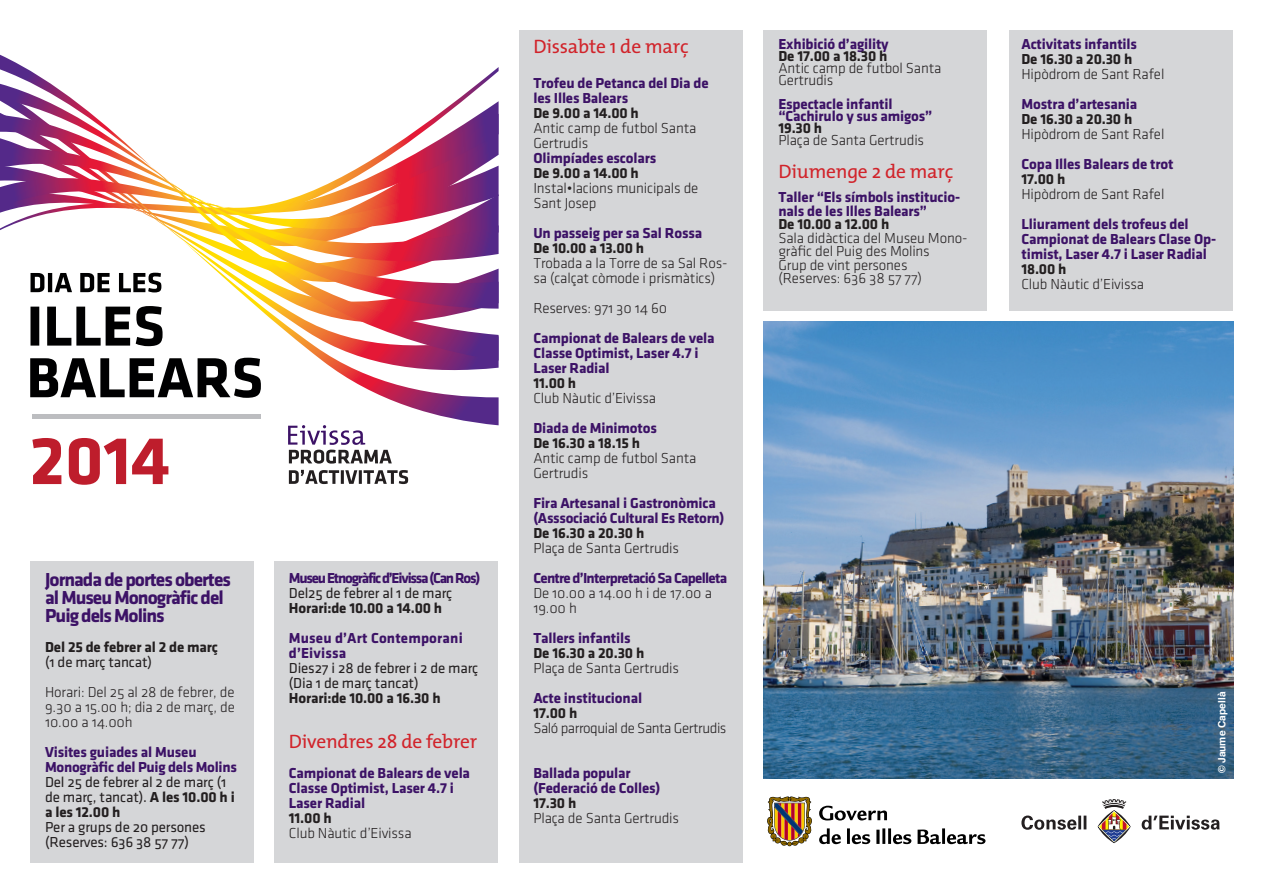
<style>
.page{position:relative;width:1263px;height:893px;background:#fff}
.page>*{position:absolute;margin:0;border:0;box-sizing:border-box;transform-origin:0 0}
.t1{font:700 19.5px/18px "Klavika";letter-spacing:-.05em;color:#3c1266}
.t2{font:19.5px "T Mix";letter-spacing:-.01em;color:#d1232a}
.t3{font:700 15px/15px "Klavika";letter-spacing:-.01em;color:#3c1266}
.t4{font:15px/15px "Klavika Light OSF";letter-spacing:-.01em;color:#231f20}
.t5{font:700 15px "Klavika";letter-spacing:-.01em;color:#231f20}
.t6{font:15px/15px "Klavika Regular OSF";letter-spacing:-.01em;color:#231f20}
.t7{font:700 15px "Klavika";letter-spacing:-.08em;color:#3c1266}
.t8{font:700 15px "Klavika";letter-spacing:-.05em;color:#3c1266}
.t9{font:700 15px/15px "Klavika";letter-spacing:.01em;color:#3c1266}
.t10{font:15px "Klavika Light OSF";letter-spacing:-.03em;color:#231f20}
.t11{font:700 10.2px "Helvetica";color:#fff}
.s1{font-family:"Klavika";font-weight:700;color:#3c1266}
.s2{font-family:"Klavika";font-weight:700}
.s3{color:#231f20}
</style>
<div class="page">
<div style="left:31px;top:561px;width:223px;height:301px;background:#d5d6d8"></div>
<div style="left:763px;top:30px;width:224px;height:280px;background:#d5d6d8"></div>
<svg style="left:819px;top:806px;width:68px;height:14px"></svg>
<svg style="left:847px;top:828px;width:23px;height:16px"></svg>
<svg style="left:819px;top:828px;width:22px;height:16px"></svg>
<svg style="left:917px;top:828px;width:68px;height:16px"></svg>
<svg style="left:876px;top:828px;width:35px;height:16px"></svg>
<svg style="left:767px;top:796px;width:45px;height:50px"></svg>
<div style="left:274px;top:561px;width:224px;height:301px;background:#d5d6d8"></div>
<div style="left:519px;top:30px;width:224px;height:832px;background:#d5d6d8"></div>
<div style="left:1008px;top:30px;width:224px;height:280px;background:#d5d6d8"></div>
<svg style="left:1021px;top:799px;width:198px;height:44px"></svg>
<img style="left:763px;top:322px;width:470px;height:456px">
<svg style="left:32px;top:361px;width:467px;height:64px"></svg>
<svg style="left:0;top:55px;width:499px;height:306px"></svg>
<hr style="left:32px;top:414px;width:229px;height:4px;background:#bcbdc0">
<svg style="left:31px;top:273px;width:130px;height:19px"></svg>
<svg style="left:30px;top:358px;width:231px;height:40px"></svg>
<svg style="left:31px;top:306px;width:132px;height:40px"></svg>
<svg style="left:32px;top:438px;width:29px;height:46px"></svg>
<svg style="left:69px;top:438px;width:57px;height:47px"></svg>
<svg style="left:132px;top:439px;width:36px;height:45px"></svg>
<svg style="left:289px;top:470px;width:119px;height:14px"></svg>
<svg style="left:288px;top:425px;width:104px;height:39px"></svg>
<p class="t1" style="left:45px;top:571px;width:187px">Jornada de portes obertes al Museu Monogràfic del<br>Puig dels Molins</p>
<p class="t5" style="left:45px;top:639px;width:174px">Del 25 de febrer al 2 de març</p>
<p class="t6" style="left:45px;top:655px;width:109px">(1 de març tancat)</p>
<p class="t4" style="left:45px;top:685px;width:191px;text-align:justify">Horari: Del 25 al 28 de febrer, de 9.30 a 15.00 h; dia 2 de març, de 10.00 a 14.00h</p>
<p class="t3" style="left:45px;top:745px;width:153px">Visites guiades al Museu</p>
<p class="t6" style="left:45px;top:760px;width:193px"><span class="s1">Monogràfic del Puig dels Molins<br></span>Del 25 de febrer al 2 de març (1 de març, tancat). <span class="s2">A les 10.00 h i a les 12.00 h</span></p>
<p class="t6" style="left:45px;top:820px;width:162px">Per a grups de 20 persones (Reserves: 636 38 57 77)</p>
<p class="t7" style="left:289px;top:570px;width:193px">Museu Etnogràfic d’Eivissa (Can Ros)</p>
<p class="t6" style="left:289px;top:586px;width:165px">Del25 de febrer al 1 de març</p>
<p class="t5" style="left:289px;top:600px;width:155px">Horari:de 10.00 a 14.00 h</p>
<p class="t9" style="left:289px;top:631px;width:175px">Museu d’Art Contemporani d’Eivissa</p>
<p class="t6" style="left:289px;top:661px;width:191px">Dies27 i 28 de febrer i 2 de març (Dia 1 de març tancat)</p>
<p class="t5" style="left:289px;top:690px;width:153px">Horari:de 10.00 a 16.30 h</p>
<p class="t2" style="left:289px;top:725px;width:190px">Divendres 28 de febrer</p>
<p class="t3" style="left:289px;top:766px;width:183px">Campionat de Balears de vela<br>Classe Optimist, Laser 4.7 i<br>Laser Radial</p>
<p class="t5" style="left:289px;top:810px;width:44px">11.00 h</p>
<p class="t4" style="left:289px;top:826px;width:124px">Club Nàutic d’Eivissa</p>
<p class="t2" style="left:533px;top:30px;width:157px">Dissabte 1 de març</p>
<p class="t3" style="left:533px;top:75px;width:177px">Trofeu de Petanca del Dia de les Illes Balears</p>
<p class="t5" style="left:533px;top:104px;width:107px">De 9.00 a 14.00 h</p>
<p class="t4" style="left:533px;top:120px;width:165px">Antic camp de futbol Santa<br>Gertrudis</p>
<p class="t3" style="left:533px;top:150px;width:124px">Olimpíades escolars</p>
<p class="t5" style="left:533px;top:164px;width:107px">De 9.00 a 14.00 h</p>
<p class="t4" style="left:533px;top:180px;width:167px">Instal•lacions municipals de<br>Sant Josep</p>
<p class="t3" style="left:533px;top:225px;width:170px">Un passeig per sa Sal Rossa</p>
<p class="t5" style="left:533px;top:239px;width:112px">De 10.00 a 13.00 h</p>
<p class="t4" style="left:533px;top:255px;width:196px">Trobada a la Torre de sa Sal Ros&shy;sa (calçat còmode i prismàtics)</p>
<p class="t4" style="left:533px;top:300px;width:135px">Reserves: 971 30 14 60</p>
<p class="t3" style="left:533px;top:330px;width:183px">Campionat de Balears de vela<br>Classe Optimist, Laser 4.7 i<br>Laser Radial</p>
<p class="t5" style="left:533px;top:374px;width:44px">11.00 h</p>
<p class="t4" style="left:533px;top:390px;width:124px">Club Nàutic d’Eivissa</p>
<p class="t3" style="left:533px;top:420px;width:125px">Diada de Minimotos</p>
<p class="t5" style="left:533px;top:434px;width:108px">De 16.30 a 18.15 h</p>
<p class="t4" style="left:533px;top:450px;width:165px">Antic camp de futbol Santa<br>Gertrudis</p>
<p class="t3" style="left:533px;top:495px;width:184px">Fira Artesanal i Gastronòmica</p>
<p class="t3" style="left:533px;top:510px;width:193px">(Asssociació Cultural Es Retorn)</p>
<p class="t5" style="left:533px;top:524px;width:112px">De 16.30 a 20.30 h</p>
<p class="t4" style="left:533px;top:540px;width:147px">Plaça de Santa Gertrudis</p>
<p class="t8" style="left:533px;top:569px;width:195px">Centre d’Interpretació Sa Capelleta</p>
<p class="t4" style="left:533px;top:585px;width:180px">De 10.00 a 14.00 h i de 17.00 a<br>19.00 h</p>
<p class="t3" style="left:533px;top:630px;width:99px">Tallers infantils</p>
<p class="t5" style="left:533px;top:644px;width:112px">De 16.30 a 20.30 h</p>
<p class="t4" style="left:533px;top:660px;width:147px">Plaça de Santa Gertrudis</p>
<p class="t3" style="left:533px;top:690px;width:110px">Acte institucional</p>
<p class="t5" style="left:533px;top:704px;width:45px">17.00 h</p>
<p class="t10" style="left:533px;top:720px;width:195px">Saló parroquial de Santa Gertrudis</p>
<p class="t3" style="left:533px;top:765px;width:99px">Ballada popular</p>
<p class="t3" style="left:533px;top:780px;width:129px">(Federació de Colles)</p>
<p class="t5" style="left:533px;top:794px;width:44px">17.30 h</p>
<p class="t4" style="left:533px;top:810px;width:147px">Plaça de Santa Gertrudis</p>
<p class="t3" style="left:778px;top:37px;width:112px">Exhibició d’agility</p>
<p class="t5" style="left:778px;top:48px;width:110px">De 17.00 a 18.30 h</p>
<p class="t4" style="left:778px;top:63px;width:165px;line-height:12px">Antic camp de futbol Santa<br>Gertrudis</p>
<p class="t3" style="left:778px;top:97px;width:116px">Espectacle infantil</p>
<p class="t3" style="left:778px;top:109px;width:156px">“Cachirulo y sus amigos”</p>
<p class="t5" style="left:778px;top:120px;width:45px">19.30 h</p>
<p class="t4" style="left:778px;top:133px;width:147px">Plaça de Santa Gertrudis</p>
<p class="t2" style="left:778px;top:156px;width:176px">Diumenge 2 de març</p>
<p class="t3" style="left:778px;top:191px;width:183px;line-height:13.5px">Taller “Els símbols institucio&shy;nals de les Illes Balears”</p>
<p class="t5" style="left:778px;top:216px;width:112px">De 10.00 a 12.00 h</p>
<p class="t4" style="left:778px;top:231px;width:190px;line-height:13.5px">Sala didàctica del Museu Mono&shy;gràfic del Puig des Molins</p>
<p class="t4" style="left:778px;top:258px;width:131px">Grup de vint persones</p>
<p class="t4" style="left:778px;top:271px;width:145px">(Reserves: 636 38 57 77)</p>
<p class="t3" style="left:1021px;top:37px;width:117px">Activitats infantils</p>
<p class="t5" style="left:1021px;top:51px;width:112px">De 16.30 a 20.30 h</p>
<p class="t4" style="left:1021px;top:67px;width:144px">Hipòdrom de Sant Rafel</p>
<p class="t3" style="left:1021px;top:97px;width:117px">Mostra d’artesania</p>
<p class="t5" style="left:1021px;top:111px;width:112px">De 16.30 a 20.30 h</p>
<p class="t4" style="left:1021px;top:127px;width:144px">Hipòdrom de Sant Rafel</p>
<p class="t3" style="left:1021px;top:157px;width:154px">Copa Illes Balears de trot</p>
<p class="t5" style="left:1021px;top:171px;width:45px">17.00 h</p>
<p class="t4" style="left:1021px;top:187px;width:144px">Hipòdrom de Sant Rafel</p>
<p class="t3" style="left:1021px;top:217px;width:196px">Lliurament dels trofeus del<br>Campionat de Balears Clase Op&shy;timist, Laser 4.7 i Laser Radial<br><span class="s3">18.00 h</span></p>
<p class="t4" style="left:1021px;top:277px;width:124px">Club Nàutic d’Eivissa</p>
<p class="t11" style="left:1214px;top:773px;width:83px;rotate:-90deg">© Jaume Capellà</p>
</div>
